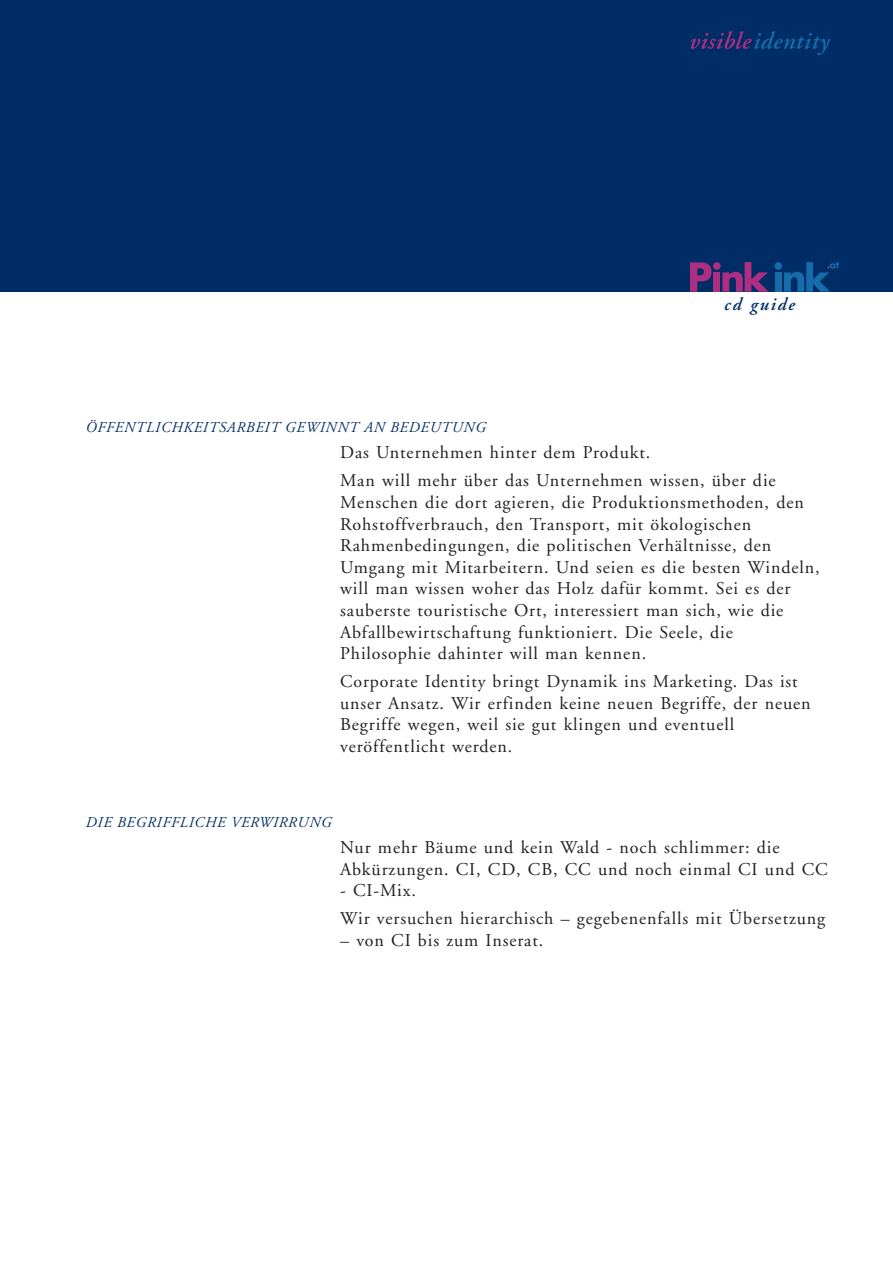
<style>
.page{position:relative;width:893px;height:1263px;background:#fff}
.page>*{position:absolute;margin:0;border:0;box-sizing:border-box;transform-origin:0 0}
.t1{font:18px/21.6px "Adobe Garamond";letter-spacing:.05em;color:#231f20}
.t2{font:italic 600 18px "Adobe Garamond";letter-spacing:.095em;color:#002d66}
.t3{font:italic 15px "Adobe Garamond";letter-spacing:.05em;color:#002d66}
</style>
<div class="page">
<div style="left:0;top:0;width:893px;height:291px;background:#002d66"></div>
<div style="left:775px;top:272px;width:7px;height:19px;background:#166bab"></div>
<div style="left:774px;top:262px;width:8px;height:8px;background:#166bab;border-radius:50%"></div>
<svg style="left:722px;top:262px;width:46px;height:29px"></svg>
<div style="left:713px;top:272px;width:7px;height:19px;background:#ae2e81"></div>
<div style="left:713px;top:262px;width:8px;height:8px;background:#ae2e81;border-radius:50%"></div>
<svg style="left:690px;top:262px;width:21px;height:29px"></svg>
<svg style="left:784px;top:262px;width:55px;height:29px"></svg>
<svg style="left:690px;top:31px;width:140px;height:24px"></svg>
<p class="t2" style="left:724px;top:297px;width:72px">cd guide</p>
<p class="t3" style="left:85px;top:421px;width:402px">ÖFFENTLICHKEITSARBEIT GEWINNT AN BEDEUTUNG</p>
<p class="t1" style="left:340px;top:440px;width:437px;line-height:28px">Das Unternehmen hinter dem Produkt.<br>Man will mehr über das Unternehmen wissen, über die</p>
<p class="t1" style="left:340px;top:493px;width:481px">Menschen die dort agieren, die Produktionsmethoden, den Rohstoffverbrauch, den Transport, mit ökologischen Rahmenbedingungen, die politischen Verhältnisse, den Umgang mit Mitarbeitern. Und seien es die besten Windeln, will man wissen woher das Holz dafür kommt. Sei es der sauberste touristische Ort, interessiert man sich, wie die Abfallbewirtschaftung funktioniert. Die Seele, die Philosophie dahinter will man kennen.</p>
<p class="t1" style="left:340px;top:672px;width:472px">Corporate Identity bringt Dynamik ins Marketing. Das ist unser Ansatz. Wir erfinden keine neuen Begriffe, der neuen Begriffe wegen, weil sie gut klingen und eventuell veröffentlicht werden.</p>
<p class="t3" style="left:85px;top:816px;width:248px">DIE BEGRIFFLICHE VERWIRRUNG</p>
<p class="t1" style="left:340px;top:838px;width:489px">Nur mehr Bäume und kein Wald - noch schlimmer: die<br>Abkürzungen. CI, CD, CB, CC und noch einmal CI und CC</p>
<p class="t1" style="left:340px;top:878px;width:487px;line-height:28px">- CI-Mix.<br>Wir versuchen hierarchisch – gegebenenfalls mit Übersetzung</p>
<p class="t1" style="left:340px;top:931px;width:205px">– von CI bis zum Inserat.</p>
</div>
